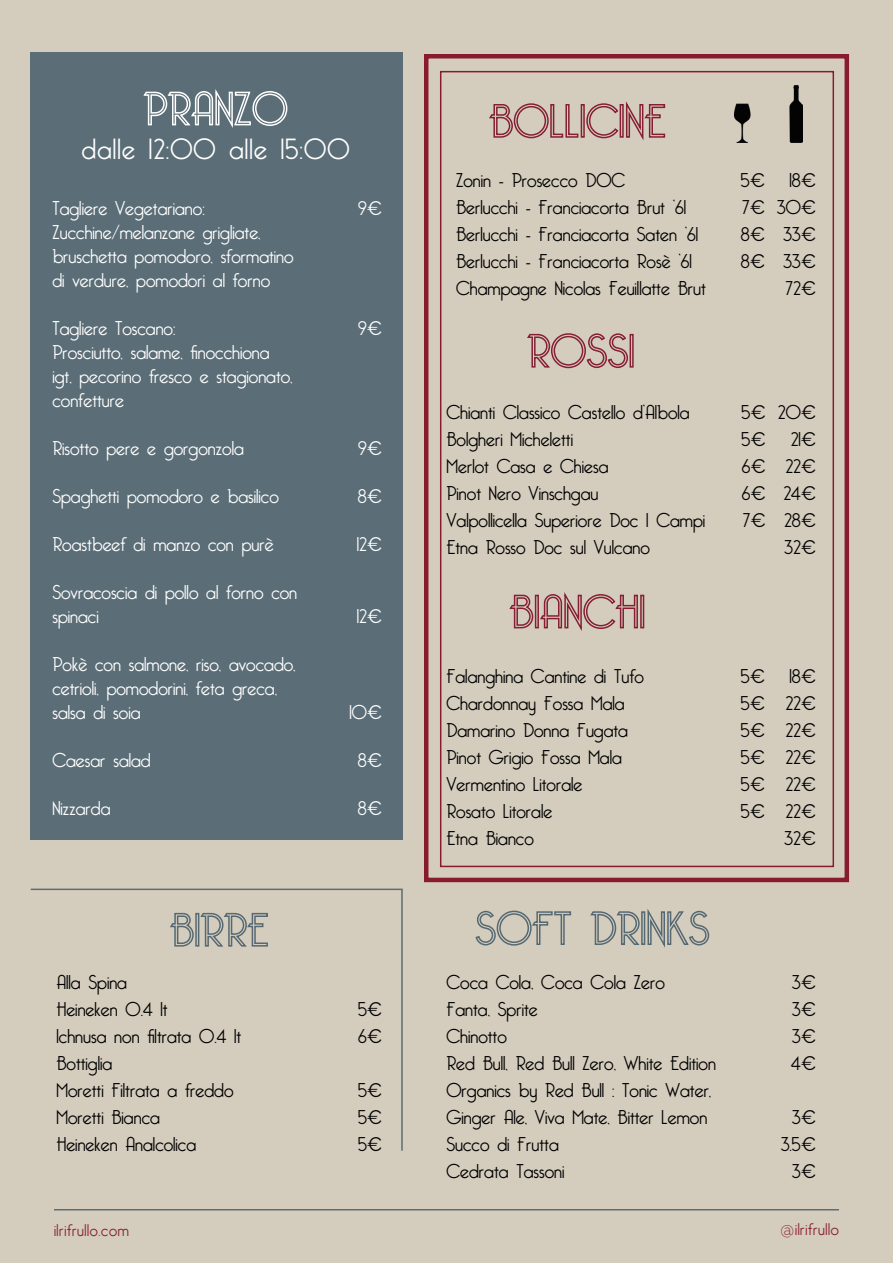
<style>
.page{position:relative;width:893px;height:1263px;background:#d4cdbe}
.page>*{position:absolute;margin:0;border:0;box-sizing:border-box;transform-origin:0 0}
.t1{font:300 28.5px "Bellerose";letter-spacing:.04em;color:#fff}
.t2{font:300 19.5px/27px "Bellerose";color:#000}
.t3{font:300 19.5px/24px "Bellerose";color:#fff}
.t4{font:300 16.5px "Bellerose";letter-spacing:.04em;color:#891b2e}
.s1{font-family:"Raleway";font-weight:400}
.s2{font-family:"Raleway"}
</style>
<div class="page">
<div style="left:424px;top:54px;width:425px;height:828px;border:4px solid #891b2e"></div>
<div style="left:31px;top:53px;width:372px;height:787px;background:#5b6d76"></div>
<div style="left:440px;top:71px;width:394px;height:796px;border:2px solid #891b2e"></div>
<svg style="left:143px;top:89px;width:145px;height:38px"></svg>
<svg style="left:527px;top:333px;width:101px;height:36px"></svg>
<div style="left:630px;top:334px;width:4px;height:34px;border:2px solid #861f33"></div>
<img style="left:734px;top:85px;width:68px;height:58px">
<svg style="left:509px;top:592px;width:129px;height:38px"></svg>
<div style="left:640px;top:595px;width:4px;height:33px;border:2px solid #861f33"></div>
<svg style="left:489px;top:103px;width:90px;height:36px"></svg>
<div style="left:581px;top:104px;width:4px;height:34px;border:2px solid #861f33"></div>
<svg style="left:586px;top:103px;width:33px;height:36px"></svg>
<div style="left:620px;top:104px;width:4px;height:34px;border:2px solid #861f33"></div>
<svg style="left:626px;top:101px;width:40px;height:39px"></svg>
<svg style="left:475px;top:910px;width:97px;height:36px"></svg>
<svg style="left:590px;top:911px;width:50px;height:34px"></svg>
<div style="left:641px;top:911px;width:4px;height:34px;border:2px solid #566972"></div>
<svg style="left:647px;top:909px;width:63px;height:38px"></svg>
<svg style="left:170px;top:912px;width:98px;height:35px"></svg>
<hr style="left:54px;top:1209px;width:785px;height:1px;background:#5b6d76">
<hr style="left:31px;top:888px;width:372px;height:2px;background:#5b6d76">
<hr style="left:401px;top:890px;width:2px;height:261px;background:#5b6d76">
<p class="t1" style="left:82px;top:132px;width:269px">dalle 12:00 alle 15:00</p>
<p class="t3" style="left:52px;top:197px;width:154px">Tagliere Vegetariano:</p>
<p class="t3" style="left:52px;top:221px;width:243px">Zucchine/melanzane grigliate, bruschetta pomodoro, sformatino di verdure, pomodori al forno</p>
<p class="t3" style="left:52px;top:317px;width:125px">Tagliere Toscano:</p>
<p class="t3" style="left:52px;top:341px;width:242px">Prosciutto, salame, finocchiona igt, pecorino fresco e stagionato, confetture</p>
<p class="t3" style="left:52px;top:437px;width:193px">Risotto pere e gorgonzola</p>
<p class="t3" style="left:52px;top:485px;width:228px">Spaghetti pomodoro e basilico</p>
<p class="t3" style="left:52px;top:533px;width:223px">Roastbeef di manzo con purè</p>
<p class="t3" style="left:52px;top:581px;width:246px">Sovracoscia di pollo al forno con spinaci</p>
<p class="t3" style="left:52px;top:653px;width:245px">Pokè con salmone, riso, avocado, cetrioli, pomodorini, feta greca, salsa di soia</p>
<p class="t3" style="left:52px;top:749px;width:100px">Caesar salad</p>
<p class="t3" style="left:52px;top:797px;width:60px">Nizzarda</p>
<p class="t3" style="left:358px;top:197px;width:26px">9<span class="s1">€</span></p>
<p class="t3" style="left:358px;top:317px;width:26px">9<span class="s1">€</span></p>
<p class="t3" style="left:358px;top:437px;width:26px">9<span class="s1">€</span></p>
<p class="t3" style="left:358px;top:485px;width:26px">8<span class="s1">€</span></p>
<p class="t3" style="left:357px;top:533px;width:27px">12<span class="s1">€</span></p>
<p class="t3" style="left:357px;top:605px;width:27px">12<span class="s1">€</span></p>
<p class="t3" style="left:349px;top:701px;width:35px">10<span class="s1">€</span></p>
<p class="t3" style="left:358px;top:749px;width:26px">8<span class="s1">€</span></p>
<p class="t3" style="left:358px;top:797px;width:26px">8<span class="s1">€</span></p>
<p class="t2" style="left:57px;top:969px;width:72px">Alla Spina</p>
<p class="t2" style="left:57px;top:996px;width:113px">Heineken 0.4 lt</p>
<p class="t2" style="left:57px;top:1023px;width:186px">Ichnusa non filtrata 0.4 lt</p>
<p class="t2" style="left:57px;top:1050px;width:57px">Bottiglia</p>
<p class="t2" style="left:57px;top:1077px;width:179px">Moretti Filtrata a freddo</p>
<p class="t2" style="left:57px;top:1104px;width:105px">Moretti Bianca</p>
<p class="t2" style="left:57px;top:1131px;width:141px">Heineken Analcolica</p>
<p class="t2" style="left:358px;top:996px;width:26px">5<span class="s1">€</span></p>
<p class="t2" style="left:358px;top:1023px;width:26px">6<span class="s1">€</span></p>
<p class="t2" style="left:358px;top:1077px;width:26px">5<span class="s1">€</span></p>
<p class="t2" style="left:358px;top:1104px;width:26px">5<span class="s1">€</span></p>
<p class="t2" style="left:358px;top:1131px;width:26px">5<span class="s1">€</span></p>
<p class="t2" style="left:456px;top:168px;width:171px">Zonin - Prosecco DOC</p>
<p class="t2" style="left:456px;top:195px;width:232px">Berlucchi - Franciacorta Brut ’61</p>
<p class="t2" style="left:456px;top:222px;width:244px">Berlucchi - Franciacorta Saten ’61</p>
<p class="t2" style="left:456px;top:249px;width:251px">Berlucchi - Franciacorta Rosè ’61<br>Champagne Nicolas Feuillatte Brut</p>
<p class="t2" style="left:741px;top:168px;width:26px">5<span class="s1">€</span></p>
<p class="t2" style="left:742px;top:195px;width:25px">7<span class="s1">€</span></p>
<p class="t2" style="left:741px;top:222px;width:26px">8<span class="s1">€</span></p>
<p class="t2" style="left:741px;top:249px;width:26px">8<span class="s1">€</span></p>
<p class="t2" style="left:789px;top:168px;width:28px">18<span class="s1">€</span></p>
<p class="t2" style="left:777px;top:195px;width:41px">30<span class="s1">€</span></p>
<p class="t2" style="left:783px;top:222px;width:35px">33<span class="s1">€</span></p>
<p class="t2" style="left:783px;top:249px;width:35px">33<span class="s1">€</span></p>
<p class="t2" style="left:786px;top:276px;width:32px">72<span class="s1">€</span></p>
<p class="t2" style="left:446px;top:400px;width:245px">Chianti Classico Castello d’Albola</p>
<p class="t2" style="left:446px;top:427px;width:128px">Bolgheri Micheletti</p>
<p class="t2" style="left:446px;top:454px;width:164px">Merlot Casa e Chiesa</p>
<p class="t2" style="left:446px;top:481px;width:260px">Pinot Nero Vinschgau<br>Valpollicella Superiore Doc I Campi</p>
<p class="t2" style="left:446px;top:535px;width:205px">Etna Rosso Doc sul Vulcano</p>
<p class="t2" style="left:742px;top:400px;width:26px">5<span class="s1">€</span></p>
<p class="t2" style="left:742px;top:427px;width:26px">5<span class="s1">€</span></p>
<p class="t2" style="left:742px;top:454px;width:26px">6<span class="s1">€</span></p>
<p class="t2" style="left:742px;top:481px;width:26px">6<span class="s1">€</span></p>
<p class="t2" style="left:743px;top:508px;width:25px">7<span class="s1">€</span></p>
<p class="t2" style="left:778px;top:400px;width:40px">20<span class="s1">€</span></p>
<p class="t2" style="left:791px;top:427px;width:27px">21<span class="s1">€</span></p>
<p class="t2" style="left:785px;top:454px;width:32px">22<span class="s1">€</span></p>
<p class="t2" style="left:783px;top:481px;width:34px">24<span class="s1">€</span></p>
<p class="t2" style="left:784px;top:508px;width:34px">28<span class="s1">€</span></p>
<p class="t2" style="left:784px;top:535px;width:34px">32<span class="s1">€</span></p>
<p class="t2" style="left:446px;top:664px;width:199px">Falanghina Cantine di Tufo</p>
<p class="t2" style="left:446px;top:691px;width:180px">Chardonnay Fossa Mala</p>
<p class="t2" style="left:446px;top:718px;width:183px">Damarino Donna Fugata</p>
<p class="t2" style="left:446px;top:745px;width:177px">Pinot Grigio Fossa Mala</p>
<p class="t2" style="left:446px;top:772px;width:137px">Vermentino Litorale</p>
<p class="t2" style="left:446px;top:799px;width:107px">Rosato Litorale</p>
<p class="t2" style="left:446px;top:826px;width:89px">Etna Bianco</p>
<p class="t2" style="left:741px;top:664px;width:26px">5<span class="s1">€</span></p>
<p class="t2" style="left:741px;top:691px;width:26px">5<span class="s1">€</span></p>
<p class="t2" style="left:741px;top:718px;width:26px">5<span class="s1">€</span></p>
<p class="t2" style="left:741px;top:745px;width:26px">5<span class="s1">€</span></p>
<p class="t2" style="left:741px;top:772px;width:26px">5<span class="s1">€</span></p>
<p class="t2" style="left:741px;top:799px;width:26px">5<span class="s1">€</span></p>
<p class="t2" style="left:789px;top:664px;width:28px">18<span class="s1">€</span></p>
<p class="t2" style="left:785px;top:691px;width:32px">22<span class="s1">€</span></p>
<p class="t2" style="left:785px;top:718px;width:32px">22<span class="s1">€</span></p>
<p class="t2" style="left:785px;top:745px;width:32px">22<span class="s1">€</span></p>
<p class="t2" style="left:785px;top:772px;width:32px">22<span class="s1">€</span></p>
<p class="t2" style="left:785px;top:799px;width:32px">22<span class="s1">€</span></p>
<p class="t2" style="left:784px;top:826px;width:34px">32<span class="s1">€</span></p>
<p class="t2" style="left:446px;top:969px;width:220px">Coca Cola, Coca Cola Zero</p>
<p class="t2" style="left:446px;top:996px;width:93px">Fanta, Sprite</p>
<p class="t2" style="left:446px;top:1023px;width:62px">Chinotto</p>
<p class="t2" style="left:446px;top:1050px;width:271px">Red Bull, Red Bull Zero, White Edition</p>
<p class="t2" style="left:446px;top:1077px;width:266px">Organics by Red Bull : Tonic Water,<br>Ginger Ale, Viva Mate, Bitter Lemon</p>
<p class="t2" style="left:446px;top:1131px;width:114px">Succo di Frutta</p>
<p class="t2" style="left:446px;top:1158px;width:119px">Cedrata Tassoni</p>
<p class="t2" style="left:792px;top:969px;width:26px">3<span class="s1">€</span></p>
<p class="t2" style="left:792px;top:996px;width:26px">3<span class="s1">€</span></p>
<p class="t2" style="left:792px;top:1023px;width:26px">3<span class="s1">€</span></p>
<p class="t2" style="left:791px;top:1050px;width:27px">4<span class="s1">€</span></p>
<p class="t2" style="left:792px;top:1104px;width:26px">3<span class="s1">€</span></p>
<p class="t2" style="left:781px;top:1131px;width:37px">3.5<span class="s1">€</span></p>
<p class="t2" style="left:792px;top:1158px;width:26px">3<span class="s1">€</span></p>
<p class="t4" style="left:54px;top:1220px;width:76px">ilrifrullo.com</p>
<p class="t4" style="left:781px;top:1219px;width:60px"><span class="s2">@</span>ilrifrullo</p>
</div>
